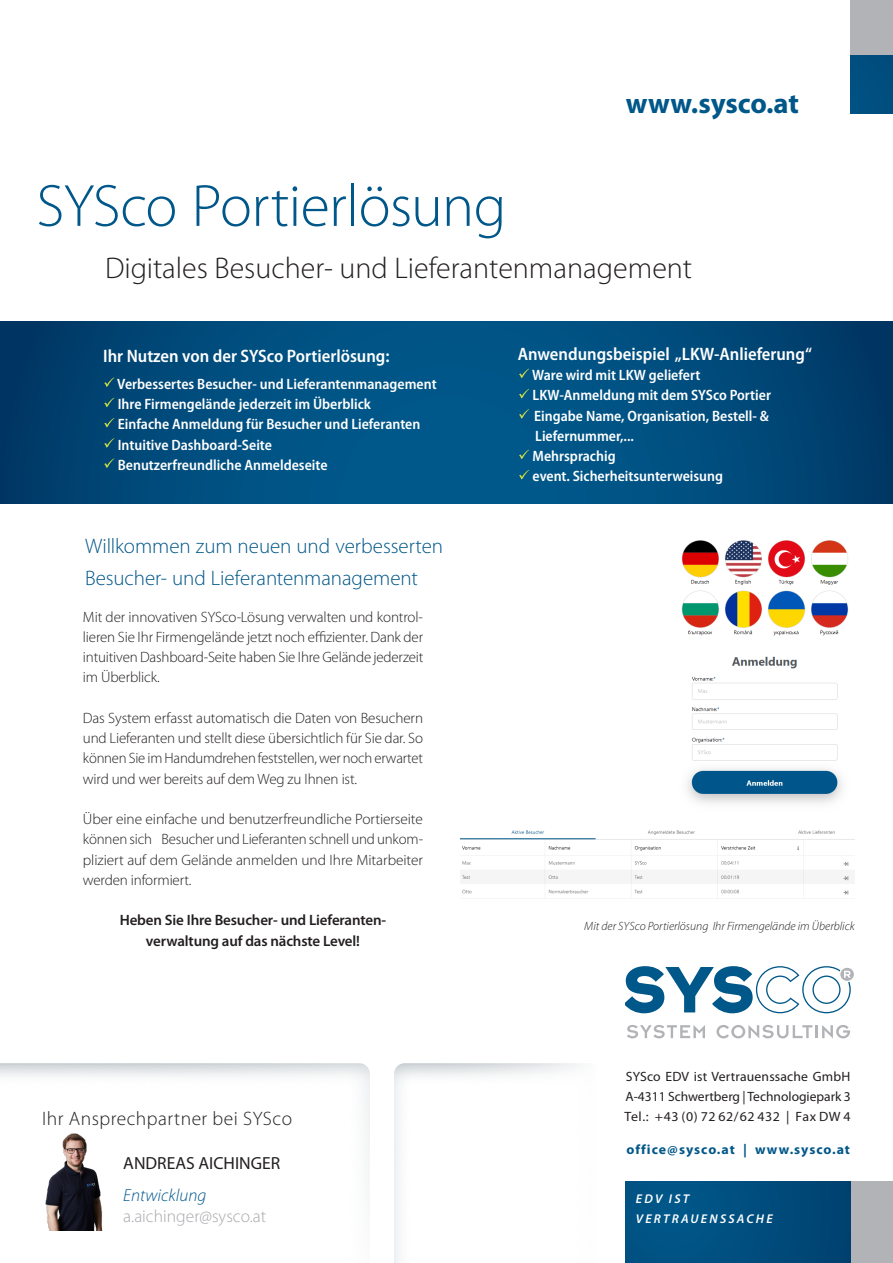
<style>
.page{position:relative;width:893px;height:1263px;background:#fff}
.page>*{position:absolute;margin:0;border:0;box-sizing:border-box;transform-origin:0 0}
.A4_Headline{font:300 60px "Myriad Pro";letter-spacing:-.01em;color:#005789}
.A4_Subline{font:300 30px "Myriad Pro";color:#231f20}
.t1{font:700 28.65px "Myriad Pro";color:#005789}
.A4_Headline-2{font:300 21px "Myriad Pro";letter-spacing:-.005em;color:#005789}
.A4_Subline-2{font:300 19.5px "Myriad Pro";letter-spacing:.025em;color:#231f20}
.A4_Leadin{font:600 semi-condensed 18px "Myriad Pro";color:#fff}
.t2{font:300 17.55px "Myriad Pro";color:#a8a9ad}
.t3{font:17.55px "Myriad Pro";color:#231f20}
.t4{font:italic 300 17.55px "Myriad Pro";color:#00568a}
.A4_FT{font:300 15px/20.2px "Myriad Pro";letter-spacing:-.01em;color:#231f20;text-align:justify}
.A4_Leadin-2{font:600 semi-condensed 15px "Myriad Pro";color:#fff}
.A4_FT-2{font:600 15px/20.2px "Myriad Pro";letter-spacing:-.01em;color:#231f20;text-align:center}
.t5{font:13.5px/20.1px "Myriad Pro";color:#231f20;text-align:justify}
.t6{font:700 13.5px "Myriad Pro";letter-spacing:.07em;color:#005789}
.t7{font:italic 600 12.75px/19.8px "Myriad Pro";letter-spacing:.175em;color:#fff}
.A4_FT-3{font:italic 300 12px "Myriad Pro";color:#231f20}
</style>
<div class="page">
<svg style="left:0;top:322px;width:893px;height:182px;background:#004b7c"></svg>
<div style="left:393px;top:1062px;width:205px;height:201px;background:#003347;opacity:.2"></div>
<div style="left:0;top:1054px;width:372px;height:209px;background:#003347;opacity:.2"></div>
<div style="left:850px;top:1181px;width:43px;height:82px;background:#b2b3b7"></div>
<img style="left:682px;top:540px;width:166px;height:264px">
<img style="left:460px;top:830px;width:395px;height:69px">
<img style="left:21px;top:1124px;width:90px;height:106px">
<div style="left:850px;top:55px;width:43px;height:58px;background:#004f7f"></div>
<div style="left:850px;top:0;width:43px;height:55px;background:#b2b3b7"></div>
<div style="left:626px;top:1181px;width:224px;height:82px;background:linear-gradient(to right,#00588b,#004372)"></div>
<div style="left:840px;top:967px;width:14px;height:14px;background:#b2b3b7;border-radius:50%"></div>
<div style="left:839px;top:966px;width:16px;height:16px;border:1px solid #fff;border-radius:50%"></div>
<svg style="left:626px;top:966px;width:225px;height:47px"></svg>
<svg style="left:627px;top:1025px;width:78px;height:13px"></svg>
<svg style="left:716px;top:1025px;width:134px;height:13px"></svg>
<p class="t1" style="left:626px;top:84px;width:174px">www.sysco.at</p>
<p class="A4_Headline" style="left:36px;top:173px;width:471px">SYSco Portierlösung</p>
<p class="A4_Subline" style="left:105px;top:251px;width:589px">Digitales Besucher- und Lieferantenmanagement</p>
<p class="A4_Leadin" style="left:103px;top:346px;width:288px">Ihr Nutzen von der SYSco Portierlösung:</p>
<p class="A4_Leadin-2" style="left:103px;top:375px;width:335px">✓ Verbessertes Besucher- und Lieferantenmanagement</p>
<p class="A4_Leadin-2" style="left:103px;top:396px;width:269px">✓ Ihre Firmengelände jederzeit im Überblick</p>
<p class="A4_Leadin-2" style="left:103px;top:416px;width:319px">✓ Einfache Anmeldung für Besucher und Lieferanten</p>
<p class="A4_Leadin-2" style="left:103px;top:436px;width:170px">✓ Intuitive Dashboard-Seite</p>
<p class="A4_Leadin-2" style="left:103px;top:456px;width:226px">✓ Benutzerfreundliche Anmeldeseite</p>
<p class="A4_Headline-2" style="left:85px;top:534px;width:359px">Willkommen zum neuen und verbesserten</p>
<p class="A4_Headline-2" style="left:85px;top:566px;width:334px">Besucher- und Lieferantenmanagement</p>
<p class="A4_FT" style="left:83px;top:607px;width:342px">Mit der innovativen SYSco-Lösung verwalten und kontrol&shy;lieren Sie Ihr Firmengelände jetzt noch effizienter. Dank der intuitiven Dashboard-Seite haben Sie Ihre Gelände jederzeit im Überblick.</p>
<p class="A4_FT" style="left:83px;top:708px;width:342px">Das System erfasst automatisch die Daten von Besuchern und Lieferanten und stellt diese übersichtlich für Sie dar. So können Sie im Handumdrehen feststellen, wer noch erwartet wird und wer bereits auf dem Weg zu Ihnen ist.</p>
<p class="A4_FT" style="left:83px;top:809px;width:342px">Über eine einfache und benutzerfreundliche Portierseite können sich Besucher und Lieferanten schnell und unkom&shy;pliziert auf dem Gelände anmelden und Ihre Mitarbeiter werden informiert.</p>
<p class="A4_FT-2" style="left:120px;top:910px;width:268px">Heben Sie Ihre Besucher- und Lieferanten&shy;verwaltung auf das nächste Level!</p>
<p class="A4_Subline-2" style="left:42px;top:1107px;width:251px">Ihr Ansprechpartner bei SYSco</p>
<p class="t3" style="left:123px;top:1154px;width:158px">ANDREAS AICHINGER</p>
<p class="t4" style="left:123px;top:1185px;width:84px">Entwicklung</p>
<p class="t2" style="left:123px;top:1206px;width:144px">a.aichinger@sysco.at</p>
<p class="A4_Leadin" style="left:518px;top:344px;width:295px">Anwendungsbeispiel „LKW-Anlieferung“</p>
<p class="A4_Leadin-2" style="left:518px;top:367px;width:184px">✓ Ware wird mit LKW geliefert</p>
<p class="A4_Leadin-2" style="left:518px;top:387px;width:255px">✓ LKW-Anmeldung mit dem SYSco Portier</p>
<p class="A4_Leadin-2" style="left:518px;top:407px;width:253px">✓ Eingabe Name, Organisation, Bestell- &amp;</p>
<p class="A4_Leadin-2" style="left:535px;top:427px;width:100px">Liefernummer,...</p>
<p class="A4_Leadin-2" style="left:518px;top:448px;width:99px">✓ Mehrsprachig</p>
<p class="A4_Leadin-2" style="left:518px;top:468px;width:207px">✓ event. Sicherheitsunterweisung</p>
<p class="A4_FT-3" style="left:584px;top:920px;width:272px">Mit der SYSco Portierlösung Ihr Firmengelände im Überblick</p>
<p class="t5" style="left:625px;top:1067px;width:228px">SYSco EDV ist Vertrauenssache GmbH A-4311 Schwertberg | Technologiepark 3<br>Tel.: +43 (0) 72 62/62 432 | Fax DW 4</p>
<p class="t6" style="left:626px;top:1141px;width:225px">office@sysco.at | www.sysco.at</p>
<p class="t7" style="left:636px;top:1189px;width:138px">EDV IST<br>VERTRAUENSSACHE</p>
</div>
